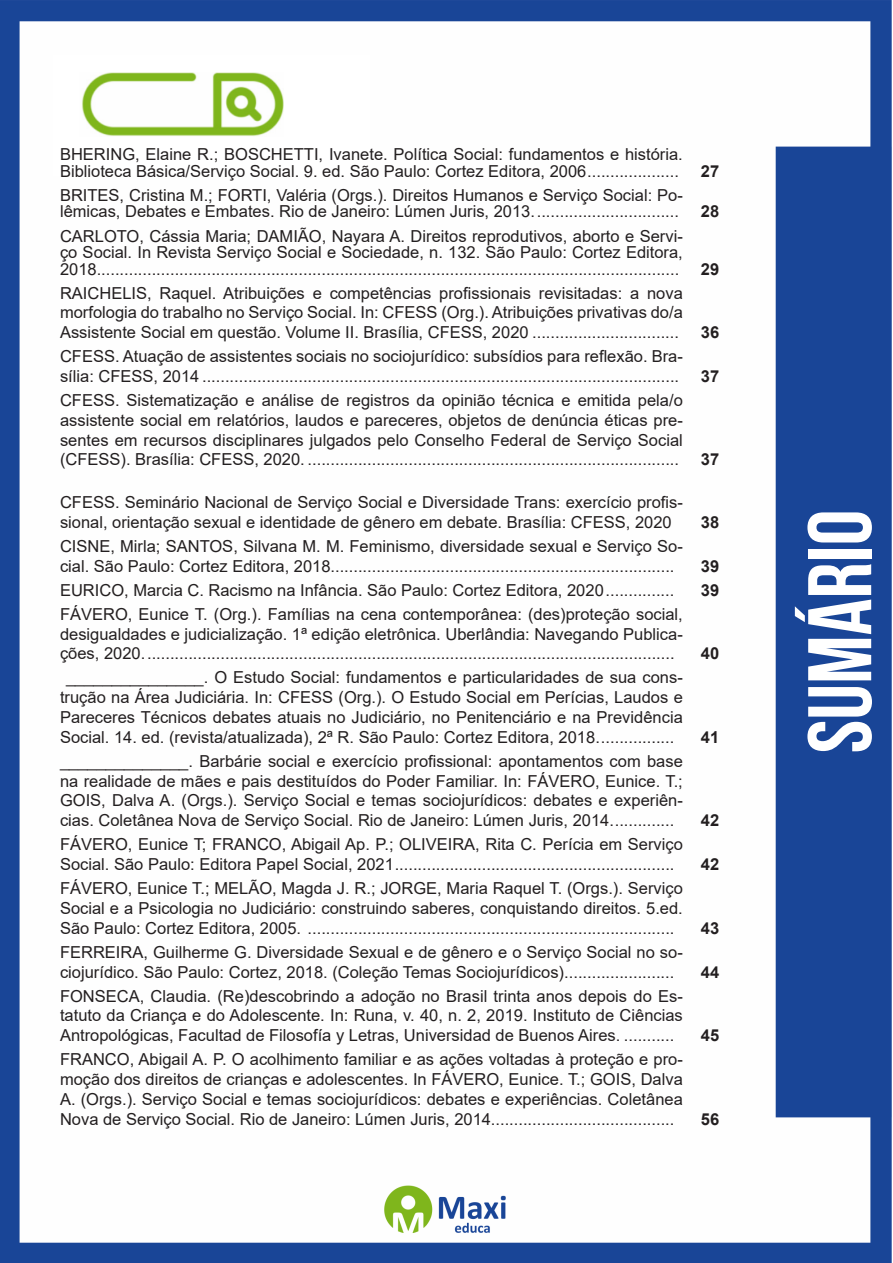
<style>
.page{position:relative;width:893px;height:1263px;background:#fff}
.page>*{position:absolute;margin:0;border:0;box-sizing:border-box;transform-origin:0 0}
.t1{font:700 90px "Bebas Neue";color:#fff}
.ALTERNATIVAS{font:16.5px/19.8px "Arial";color:#231f20;text-align:justify}
.INDICE{font:700 16.5px "Arial";color:#231f20}
</style>
<div class="page">
<img style="left:0;top:0;width:892px;height:1263px">
<div style="left:53px;top:55px;width:317px;height:121px;background:#fff"></div>
<img style="left:82px;top:72px;width:201px;height:64px">
<p class="ALTERNATIVAS" style="left:60px;top:146px;width:624px;line-height:16.5px">BHERING, Elaine R.; BOSCHETTI, Ivanete. Política Social: fundamentos e história.<br>Biblioteca Básica/Serviço Social. 9. ed. São Paulo: Cortez Editora, 2006....................</p>
<p class="ALTERNATIVAS" style="left:60px;top:187px;width:624px;line-height:16.5px">BRITES, Cristina M.; FORTI, Valéria (Orgs.). Direitos Humanos e Serviço Social: Po&shy;lêmicas, Debates e Embates. Rio de Janeiro: Lúmen Juris, 2013................................</p>
<p class="ALTERNATIVAS" style="left:60px;top:227px;width:624px;line-height:16.5px">CARLOTO, Cássia Maria; DAMIÃO, Nayara A. Direitos reprodutivos, aborto e Servi&shy;ço Social. In Revista Serviço Social e Sociedade, n. 132. São Paulo: Cortez Editora, 2018...............................................................................................................................</p>
<p class="ALTERNATIVAS" style="left:60px;top:283px;width:624px">RAICHELIS, Raquel. Atribuições e competências profissionais revisitadas: a nova morfologia do trabalho no Serviço Social. In: CFESS (Org.). Atribuições privativas do/a Assistente Social em questão. Volume II. Brasília, CFESS, 2020 ................................</p>
<p class="ALTERNATIVAS" style="left:60px;top:346px;width:624px">CFESS. Atuação de assistentes sociais no sociojurídico: subsídios para reflexão. Bra&shy;sília: CFESS, 2014 ........................................................................................................</p>
<p class="ALTERNATIVAS" style="left:60px;top:390px;width:624px">CFESS. Sistematização e análise de registros da opinião técnica e emitida pela/o assistente social em relatórios, laudos e pareceres, objetos de denúncia éticas pre&shy;sentes em recursos disciplinares julgados pelo Conselho Federal de Serviço Social (CFESS). Brasília: CFESS, 2020. .................................................................................</p>
<p class="ALTERNATIVAS" style="left:60px;top:492px;width:624px">CFESS. Seminário Nacional de Serviço Social e Diversidade Trans: exercício profis&shy;sional, orientação sexual e identidade de gênero em debate. Brasília: CFESS, 2020</p>
<p class="ALTERNATIVAS" style="left:60px;top:536px;width:624px">CISNE, Mirla; SANTOS, Silvana M. M. Feminismo, diversidade sexual e Serviço So&shy;cial. São Paulo: Cortez Editora, 2018...........................................................................</p>
<p class="INDICE" style="left:701px;top:160px;width:20px">27</p>
<p class="INDICE" style="left:701px;top:200px;width:20px">28</p>
<p class="INDICE" style="left:701px;top:257px;width:20px">29</p>
<p class="INDICE" style="left:701px;top:321px;width:20px">36</p>
<p class="INDICE" style="left:701px;top:364px;width:20px">37</p>
<p class="INDICE" style="left:701px;top:448px;width:20px">37</p>
<p class="INDICE" style="left:701px;top:510px;width:20px">38</p>
<p class="INDICE" style="left:701px;top:554px;width:20px">39</p>
<p class="ALTERNATIVAS" style="left:60px;top:580px;width:616px">EURICO, Marcia C. Racismo na Infância. São Paulo: Cortez Editora, 2020...............</p>
<p class="INDICE" style="left:701px;top:578px;width:20px">39</p>
<p class="ALTERNATIVAS" style="left:60px;top:604px;width:624px">FÁVERO, Eunice T. (Org.). Famílias na cena contemporânea: (des)proteção social, desigualdades e judicialização. 1ª edição eletrônica. Uberlândia: Navegando Publica&shy;ções, 2020....................................................................................................................</p>
<p class="INDICE" style="left:701px;top:642px;width:20px">40</p>
<p class="ALTERNATIVAS" style="left:60px;top:668px;width:624px;text-align:center">_______________. O Estudo Social: fundamentos e particularidades de sua cons&shy;trução na Área Judiciária. In: CFESS (Org.). O Estudo Social em Perícias, Laudos e Pareceres Técnicos debates atuais no Judiciário, no Penitenciário e na Previdência Social. 14. ed. (revista/atualizada), 2ª R. São Paulo: Cortez Editora, 2018.................</p>
<p class="ALTERNATIVAS" style="left:60px;top:751px;width:624px">______________. Barbárie social e exercício profissional: apontamentos com base na realidade de mães e pais destituídos do Poder Familiar. In: FÁVERO, Eunice. T.; GOIS, Dalva A. (Orgs.). Serviço Social e temas sociojurídicos: debates e experiên&shy;cias. Coletânea Nova de Serviço Social. Rio de Janeiro: Lúmen Juris, 2014..............</p>
<p class="ALTERNATIVAS" style="left:60px;top:834px;width:624px">FÁVERO, Eunice T; FRANCO, Abigail Ap. P.; OLIVEIRA, Rita C. Perícia em Serviço<br>Social. São Paulo: Editora Papel Social, 2021.............................................................</p>
<p class="ALTERNATIVAS" style="left:60px;top:878px;width:624px">FÁVERO, Eunice T.; MELÃO, Magda J. R.; JORGE, Maria Raquel T. (Orgs.). Serviço Social e a Psicologia no Judiciário: construindo saberes, conquistando direitos. 5.ed.<br>São Paulo: Cortez Editora, 2005. ................................................................................</p>
<p class="ALTERNATIVAS" style="left:60px;top:942px;width:624px">FERREIRA, Guilherme G. Diversidade Sexual e de gênero e o Serviço Social no so&shy;ciojurídico. São Paulo: Cortez, 2018. (Coleção Temas Sociojurídicos)........................</p>
<p class="ALTERNATIVAS" style="left:60px;top:986px;width:624px">FONSECA, Claudia. (Re)descobrindo a adoção no Brasil trinta anos depois do Es&shy;tatuto da Criança e do Adolescente. In: Runa, v. 40, n. 2, 2019. Instituto de Ciências Antropológicas, Facultad de Filosofía y Letras, Universidad de Buenos Aires. ...........</p>
<p class="ALTERNATIVAS" style="left:60px;top:1049px;width:624px">FRANCO, Abigail A. P. O acolhimento familiar e as ações voltadas à proteção e pro&shy;moção dos direitos de crianças e adolescentes. In FÁVERO, Eunice. T.; GOIS, Dalva A. (Orgs.). Serviço Social e temas sociojurídicos: debates e experiências. Coletânea Nova de Serviço Social. Rio de Janeiro: Lúmen Juris, 2014........................................</p>
<p class="INDICE" style="left:701px;top:725px;width:20px">41</p>
<p class="INDICE" style="left:701px;top:809px;width:20px">42</p>
<p class="INDICE" style="left:701px;top:853px;width:20px">42</p>
<p class="INDICE" style="left:701px;top:916px;width:20px">43</p>
<p class="INDICE" style="left:701px;top:960px;width:20px">44</p>
<p class="INDICE" style="left:701px;top:1024px;width:20px">45</p>
<p class="INDICE" style="left:701px;top:1107px;width:20px">56</p>
<h1 class="t1" style="left:791px;top:753px;width:245px;rotate:-90deg">sumário</h1>
</div>
